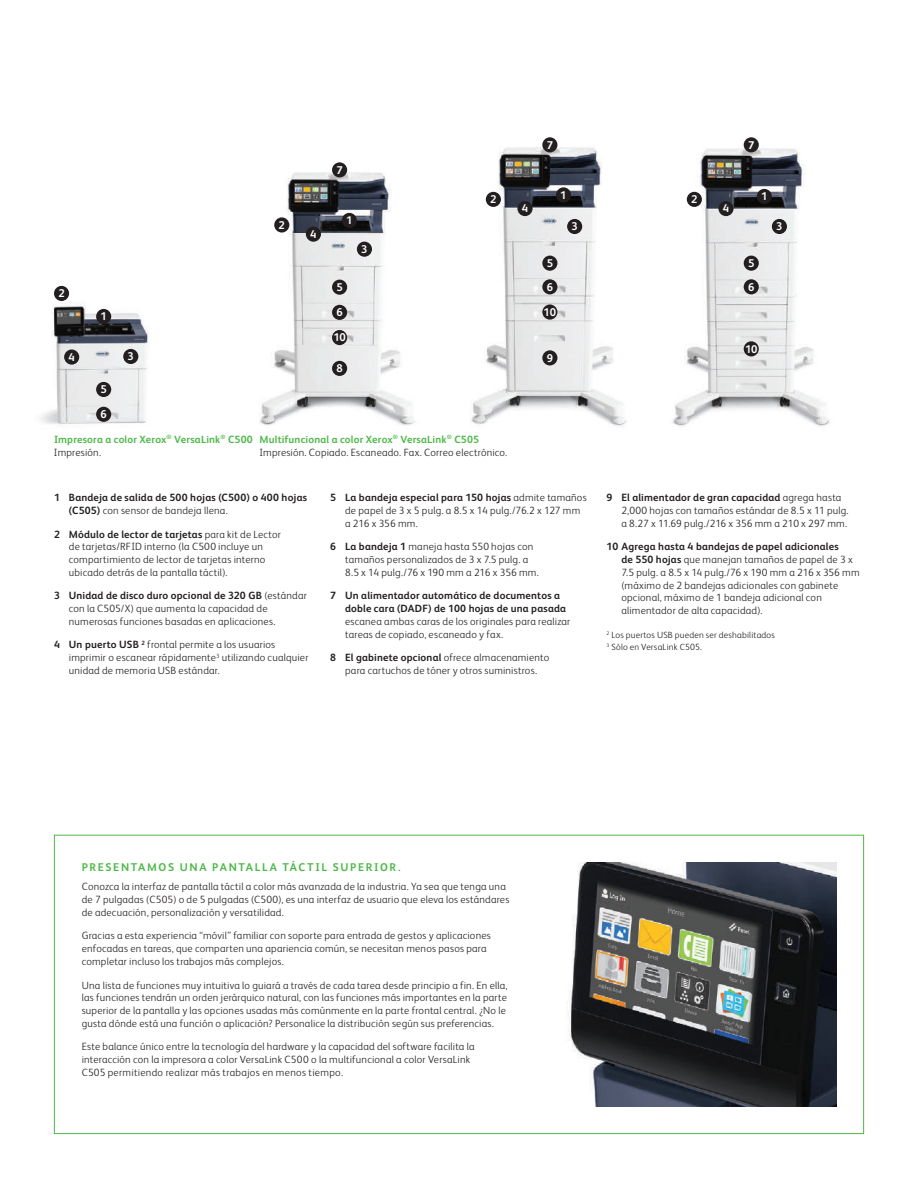
<style>
.page{position:relative;width:918px;height:1188px;background:#fff}
.page>*{position:absolute;margin:0;border:0;box-sizing:border-box;transform-origin:0 0}
.t1{font:700 11.25px "Xerox Sans";letter-spacing:.15em;color:#4cb848}
.t2{font:700 11.25px "Xerox Sans";color:#fff}
.t3{font:300 10.5px/12.8px "Xerox Sans";letter-spacing:.02em;color:#231f20}
.t4{font:700 10.5px/12.8px "Xerox Sans";letter-spacing:.015em;color:#231f20}
.t5{font:700 10.5px/12.8px "Xerox Sans";letter-spacing:.015em;color:#4cb848}
.t6{font:300 9px/12.8px "Xerox Sans";letter-spacing:.025em;color:#231f20}
.s1{font-weight:300;color:#231f20}
.s2{font-weight:700;color:#4cb848}
.s3{font-weight:300}
.s4{font-weight:700}
</style>
<div class="page">
<img style="left:567px;top:863px;width:269px;height:243px">
<img style="left:40px;top:298px;width:110px;height:126px">
<img style="left:259px;top:166px;width:156px;height:260px">
<img style="left:471px;top:137px;width:155px;height:290px">
<img style="left:672px;top:137px;width:158px;height:290px">
<div style="left:96px;top:309px;width:15px;height:15px;background:#231f20;border-radius:50%"></div>
<div style="left:96px;top:382px;width:15px;height:15px;background:#231f20;border-radius:50%"></div>
<div style="left:772px;top:219px;width:15px;height:15px;background:#231f20;border-radius:50%"></div>
<div style="left:567px;top:219px;width:15px;height:15px;background:#231f20;border-radius:50%"></div>
<div style="left:357px;top:242px;width:15px;height:15px;background:#231f20;border-radius:50%"></div>
<div style="left:123px;top:349px;width:15px;height:15px;background:#231f20;border-radius:50%"></div>
<div style="left:332px;top:330px;width:15px;height:15px;background:#231f20;border-radius:50%"></div>
<div style="left:542px;top:305px;width:15px;height:15px;background:#231f20;border-radius:50%"></div>
<div style="left:332px;top:305px;width:15px;height:15px;background:#231f20;border-radius:50%"></div>
<div style="left:542px;top:279px;width:15px;height:15px;background:#231f20;border-radius:50%"></div>
<div style="left:744px;top:279px;width:15px;height:15px;background:#231f20;border-radius:50%"></div>
<div style="left:332px;top:280px;width:15px;height:15px;background:#231f20;border-radius:50%"></div>
<div style="left:542px;top:256px;width:15px;height:15px;background:#231f20;border-radius:50%"></div>
<div style="left:744px;top:256px;width:15px;height:15px;background:#231f20;border-radius:50%"></div>
<div style="left:332px;top:162px;width:15px;height:15px;background:#231f20;border-radius:50%"></div>
<div style="left:542px;top:137px;width:15px;height:15px;background:#231f20;border-radius:50%"></div>
<div style="left:744px;top:137px;width:15px;height:15px;background:#231f20;border-radius:50%"></div>
<div style="left:342px;top:213px;width:15px;height:15px;background:#231f20;border-radius:50%"></div>
<div style="left:556px;top:187px;width:15px;height:15px;background:#231f20;border-radius:50%"></div>
<div style="left:757px;top:189px;width:15px;height:15px;background:#231f20;border-radius:50%"></div>
<div style="left:718px;top:201px;width:16px;height:15px;background:#231f20;border-radius:50%"></div>
<div style="left:517px;top:201px;width:16px;height:15px;background:#231f20;border-radius:50%"></div>
<div style="left:306px;top:227px;width:15px;height:15px;background:#231f20;border-radius:50%"></div>
<div style="left:687px;top:192px;width:15px;height:15px;background:#231f20;border-radius:50%"></div>
<div style="left:486px;top:192px;width:15px;height:15px;background:#231f20;border-radius:50%"></div>
<div style="left:274px;top:217px;width:15px;height:16px;background:#231f20;border-radius:50%"></div>
<div style="left:54px;top:286px;width:15px;height:15px;background:#231f20;border-radius:50%"></div>
<div style="left:96px;top:407px;width:15px;height:15px;background:#231f20;border-radius:50%"></div>
<div style="left:332px;top:361px;width:15px;height:15px;background:#231f20;border-radius:50%"></div>
<div style="left:542px;top:350px;width:15px;height:15px;background:#231f20;border-radius:50%"></div>
<div style="left:744px;top:341px;width:15px;height:15px;background:#231f20;border-radius:50%"></div>
<div style="left:64px;top:350px;width:15px;height:15px;background:#231f20;border-radius:50%"></div>
<p class="t2" style="left:58px;top:286px;width:8px">2</p>
<p class="t2" style="left:69px;top:349px;width:8px">4</p>
<p class="t2" style="left:100px;top:309px;width:8px">1</p>
<p class="t2" style="left:100px;top:382px;width:8px">5</p>
<p class="t2" style="left:100px;top:407px;width:8px">6</p>
<p class="t2" style="left:128px;top:349px;width:8px">3</p>
<p class="t2" style="left:279px;top:217px;width:8px">2</p>
<p class="t2" style="left:310px;top:227px;width:8px">4</p>
<p class="t2" style="left:336px;top:162px;width:8px">7</p>
<p class="t2" style="left:346px;top:213px;width:8px">1</p>
<p class="t2" style="left:361px;top:242px;width:8px">3</p>
<p class="t2" style="left:547px;top:137px;width:8px">7</p>
<p class="t2" style="left:748px;top:137px;width:8px">7</p>
<p class="t2" style="left:560px;top:187px;width:8px">1</p>
<p class="t2" style="left:761px;top:189px;width:8px">1</p>
<p class="t2" style="left:490px;top:192px;width:8px">2</p>
<p class="t2" style="left:691px;top:192px;width:8px">2</p>
<p class="t2" style="left:522px;top:201px;width:8px">4</p>
<p class="t2" style="left:723px;top:201px;width:8px">4</p>
<p class="t2" style="left:571px;top:219px;width:8px">3</p>
<p class="t2" style="left:776px;top:219px;width:8px">3</p>
<p class="t2" style="left:547px;top:256px;width:8px">5</p>
<p class="t2" style="left:748px;top:256px;width:8px">5</p>
<p class="t2" style="left:336px;top:280px;width:8px">5</p>
<p class="t2" style="left:547px;top:279px;width:8px">6</p>
<p class="t2" style="left:748px;top:279px;width:8px">6</p>
<p class="t2" style="left:336px;top:305px;width:8px">6</p>
<p class="t2" style="left:544px;top:304px;width:14px">10</p>
<p class="t2" style="left:333px;top:330px;width:14px">10</p>
<p class="t2" style="left:336px;top:361px;width:8px">8</p>
<p class="t2" style="left:547px;top:350px;width:8px">9</p>
<p class="t2" style="left:745px;top:341px;width:14px">10</p>
<p class="t5" style="left:54px;top:432px;width:200px">Impresora a color Xerox<sup>®</sup> VersaLink<sup>®</sup> C500<br><span class="s1">Impresión.</span></p>
<p class="t3" style="left:260px;top:432px;width:249px"><span class="s2">Multifuncional a color Xerox</span><sup>®</sup> <span class="s2">VersaLink</span><sup>®</sup> <span class="s2">C505<br></span>Impresión. Copiado. Escaneado. Fax. Correo electrónico.</p>
<p class="t4" style="left:69px;top:491px;width:240px;text-indent:-15px">1 Bandeja de salida de 500 hojas (C500) o 400 hojas (C505) <span class="s3">con sensor de bandeja llena.</span></p>
<p class="t3" style="left:69px;top:527px;width:214px;text-indent:-15px"><span class="s4">2 Módulo de lector de tarjetas</span> para kit de Lector de tarjetas/RFID interno (la C500 incluye un compartimiento de lector de tarjetas interno ubicado detrás de la pantalla táctil).</p>
<p class="t3" style="left:69px;top:589px;width:240px;text-indent:-15px"><span class="s4">3 Unidad de disco duro opcional de 320 GB</span> (estándar con la C505/X) que aumenta la capacidad de numerosas funciones basadas en aplicaciones.</p>
<p class="t3" style="left:69px;top:638px;width:241px;text-indent:-15px"><span class="s4">4 Un puerto USB</span> <sup>2</sup> frontal permite a los usuarios imprimir o escanear rápidamente<sup>3</sup> utilizando cualquier unidad de memoria USB estándar.</p>
<p class="t3" style="left:345px;top:491px;width:243px;text-indent:-15px"><span class="s4">5 La bandeja especial para 150 hojas</span> admite tamaños de papel de 3 x 5 pulg. a 8.5 x 14 pulg./76.2 x 127 mm a 216 x 356 mm.</p>
<p class="t3" style="left:345px;top:540px;width:195px;text-indent:-15px"><span class="s4">6 La bandeja 1</span> maneja hasta 550 hojas con tamaños personalizados de 3 x 7.5 pulg. a<br>8.5 x 14 pulg./76 x 190 mm a 216 x 356 mm.</p>
<p class="t4" style="left:345px;top:589px;width:222px;text-indent:-15px">7 Un alimentador automático de documentos a doble cara (DADF) de 100 hojas de una pasada</p>
<p class="t3" style="left:345px;top:614px;width:227px">escanea ambas caras de los originales para realizar tareas de copiado, escaneado y fax.</p>
<p class="t3" style="left:330px;top:651px;width:221px;text-align:center"><span class="s4">8 El gabinete opcional</span> ofrece almacenamiento para cartuchos de tóner y otros suministros.</p>
<p class="t3" style="left:621px;top:491px;width:229px;text-indent:-15px"><span class="s4">9 El alimentador de gran capacidad</span> agrega hasta<br>2,000 hojas con tamaños estándar de 8.5 x 11 pulg. a 8.27 x 11.69 pulg./216 x 356 mm a 210 x 297 mm.</p>
<p class="t3" style="left:621px;top:540px;width:240px;text-indent:-15px"><span class="s4">10 Agrega hasta 4 bandejas de papel adicionales<br>de 550 hojas</span> que manejan tamaños de papel de 3 x 7.5 pulg. a 8.5 x 14 pulg./76 x 190 mm a 216 x 356 mm (máximo de 2 bandejas adicionales con gabinete opcional, máximo de 1 bandeja adicional con alimentador de alta capacidad).</p>
<p class="t6" style="left:607px;top:628px;width:170px"><sup>2</sup> Los puertos USB pueden ser deshabilitados<br><sup>3</sup> Sólo en VersaLink C505.</p>
<p class="t1" style="left:82px;top:860px;width:320px">PRESENTAMOS UNA PANTALLA TÁCTIL SUPERIOR.</p>
<p class="t3" style="left:82px;top:880px;width:429px">Conozca la interfaz de pantalla táctil a color más avanzada de la industria. Ya sea que tenga una de 7 pulgadas (C505) o de 5 pulgadas (C500), es una interfaz de usuario que eleva los estándares de adecuación, personalización y versatilidad.</p>
<p class="t3" style="left:82px;top:929px;width:411px">Gracias a esta experiencia “móvil” familiar con soporte para entrada de gestos y aplicaciones enfocadas en tareas, que comparten una apariencia común, se necesitan menos pasos para completar incluso los trabajos más complejos.</p>
<p class="t3" style="left:82px;top:978px;width:427px">Una lista de funciones muy intuitiva lo guiará a través de cada tarea desde principio a fin. En ella, las funciones tendrán un orden jerárquico natural, con las funciones más importantes en la parte superior de la pantalla y las opciones usadas más comúnmente en la parte frontal central. ¿No le gusta dónde está una función o aplicación? Personalice la distribución según sus preferencias.</p>
<p class="t3" style="left:82px;top:1040px;width:394px">Este balance único entre la tecnología del hardware y la capacidad del software facilita la interacción con la impresora a color VersaLink C500 o la multifuncional a color VersaLink<br>C505 permitiendo realizar más trabajos en menos tiempo.</p>
</div>
